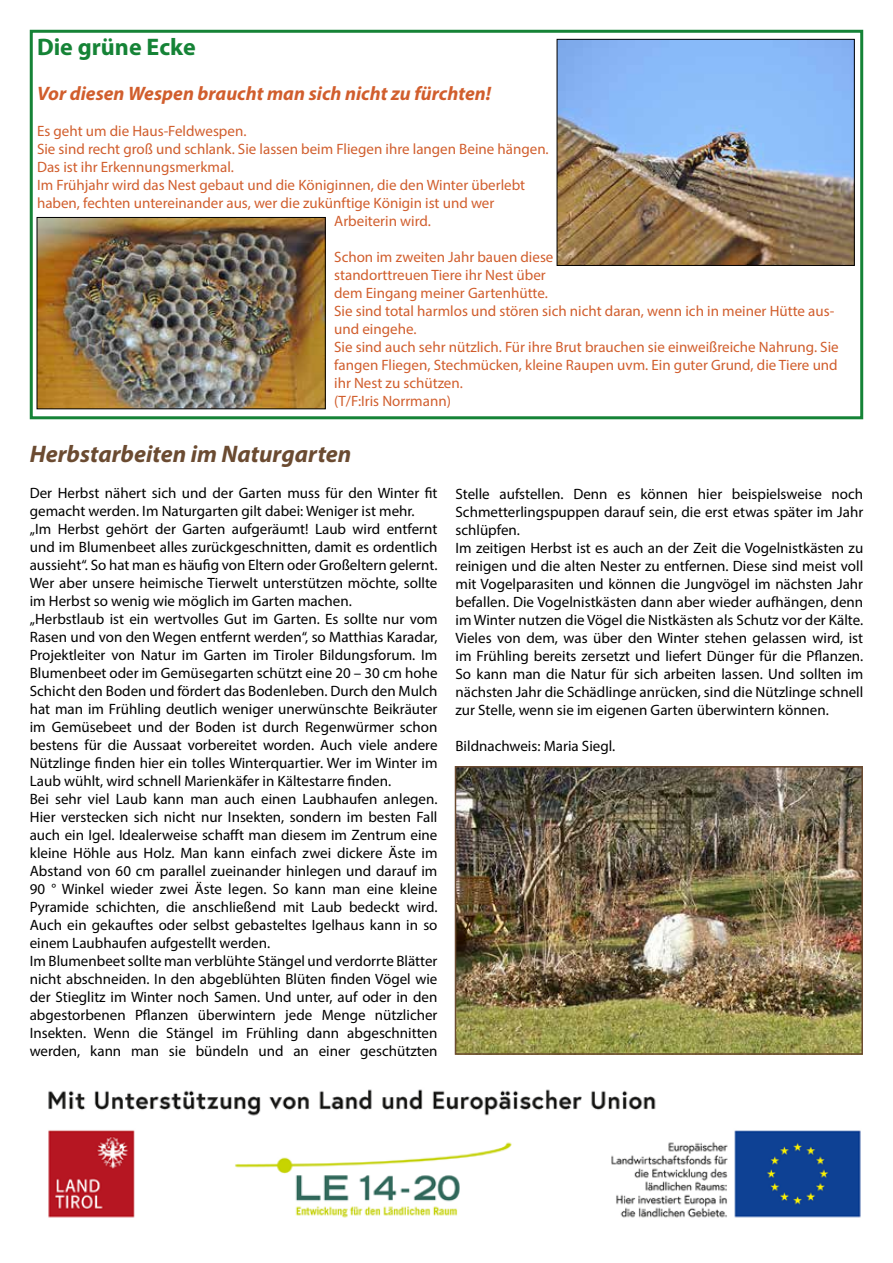
<style>
.page{position:relative;width:893px;height:1263px;background:#fff}
.page>*{position:absolute;margin:0;border:0;box-sizing:border-box;transform-origin:0 0}
.t1{font:italic 700 24px "Myriad Pro";color:#6b4b31}
.t2{font:700 24px "Myriad Pro";color:#158336}
.t3{font:italic 700 19.5px "Myriad Pro";color:#d15e2d}
.t4{font:15px/18px "Myriad Pro";color:#000}
.t5{font:15px/18px "Myriad Pro";color:#d15e2d}
</style>
<div class="page">
<div style="left:30px;top:30px;width:833px;height:389px;border:3px solid #158336"></div>
<img style="left:559px;top:41px;width:294px;height:223px">
<div style="left:557px;top:39px;width:298px;height:227px;border:1px solid #000"></div>
<img style="left:39px;top:219px;width:285px;height:188px">
<div style="left:37px;top:217px;width:289px;height:192px;border:1px solid #000"></div>
<img style="left:458px;top:769px;width:402px;height:283px">
<div style="left:455px;top:766px;width:408px;height:289px;border:2px solid #6b4b31"></div>
<img style="left:48px;top:1089px;width:813px;height:129px">
<h1 class="t2" style="left:37px;top:31px;width:160px">Die grüne Ecke</h1>
<h2 class="t3" style="left:37px;top:81px;width:456px">Vor diesen Wespen braucht man sich nicht zu fürchten!</h2>
<p class="t5" style="left:37px;top:122px;width:211px">Es geht um die Haus-Feldwespen.</p>
<p class="t5" style="left:37px;top:140px;width:513px">Sie sind recht groß und schlank. Sie lassen beim Fliegen ihre langen Beine hängen.</p>
<p class="t5" style="left:37px;top:158px;width:198px">Das ist ihr Erkennungsmerkmal.</p>
<p class="t5" style="left:37px;top:176px;width:490px">Im Frühjahr wird das Nest gebaut und die Königinnen, die den Winter überlebt</p>
<p class="t5" style="left:37px;top:194px;width:459px">haben, fechten untereinander aus, wer die zukünftige Königin ist und wer</p>
<p class="t5" style="left:334px;top:212px;width:98px">Arbeiterin wird.</p>
<p class="t5" style="left:334px;top:248px;width:506px">Schon im zweiten Jahr bauen diese<br>standorttreuen Tiere ihr Nest über<br>dem Eingang meiner Gartenhütte.<br>Sie sind total harmlos und stören sich nicht daran, wenn ich in meiner Hütte aus&shy;und eingehe.<br>Sie sind auch sehr nützlich. Für ihre Brut brauchen sie einweißreiche Nahrung. Sie fangen Fliegen, Stechmücken, kleine Raupen uvm. Ein guter Grund, die Tiere und ihr Nest zu schützen.<br>(T/F:Iris Norrmann)</p>
<h1 class="t1" style="left:30px;top:439px;width:323px">Herbstarbeiten im Naturgarten</h1>
<p class="t4" style="left:30px;top:484px;width:409px">Der Herbst nähert sich und der Garten muss für den Winter fit gemacht werden. Im Naturgarten gilt dabei: Weniger ist mehr. „Im Herbst gehört der Garten aufgeräumt! Laub wird entfernt und im Blumenbeet alles zurückgeschnitten, damit es ordentlich aussieht“. So hat man es häufig von Eltern oder Großeltern gelernt.<br>Wer aber unsere heimische Tierwelt unterstützen möchte, sollte im Herbst so wenig wie möglich im Garten machen.<br>„Herbstlaub ist ein wertvolles Gut im Garten. Es sollte nur vom Rasen und von den Wegen entfernt werden“, so Matthias Karadar, Projektleiter von Natur im Garten im Tiroler Bildungsforum. Im Blumenbeet oder im Gemüsegarten schützt eine 20 – 30 cm hohe Schicht den Boden und fördert das Bodenleben. Durch den Mulch hat man im Frühling deutlich weniger unerwünschte Beikräuter im Gemüsebeet und der Boden ist durch Regenwürmer schon bestens für die Aussaat vorbereitet worden. Auch viele andere Nützlinge finden hier ein tolles Winterquartier. Wer im Winter im Laub wühlt, wird schnell Marienkäfer in Kältestarre finden.<br>Bei sehr viel Laub kann man auch einen Laubhaufen anlegen.<br>Hier verstecken sich nicht nur Insekten, sondern im besten Fall auch ein Igel. Idealerweise schafft man diesem im Zentrum eine kleine Höhle aus Holz. Man kann einfach zwei dickere Äste im Abstand von 60 cm parallel zueinander hinlegen und darauf im 90 ° Winkel wieder zwei Äste legen. So kann man eine kleine Pyramide schichten, die anschließend mit Laub bedeckt wird.<br>Auch ein gekauftes oder selbst gebasteltes Igelhaus kann in so einem Laubhaufen aufgestellt werden.<br>Im Blumenbeet sollte man verblühte Stängel und verdorrte Blätter nicht abschneiden. In den abgeblühten Blüten finden Vögel wie der Stieglitz im Winter noch Samen. Und unter, auf oder in den abgestorbenen Pflanzen überwintern jede Menge nützlicher Insekten. Wenn die Stängel im Frühling dann abgeschnitten werden, kann man sie bündeln und an einer geschützten</p>
<p class="t4" style="left:455px;top:485px;width:409px">Stelle aufstellen. Denn es können hier beispielsweise noch Schmetterlingspuppen darauf sein, die erst etwas später im Jahr schlüpfen.<br>Im zeitigen Herbst ist es auch an der Zeit die Vogelnistkästen zu reinigen und die alten Nester zu entfernen. Diese sind meist voll mit Vogelparasiten und können die Jungvögel im nächsten Jahr befallen. Die Vogelnistkästen dann aber wieder aufhängen, denn im Winter nutzen die Vögel die Nistkästen als Schutz vor der Kälte.<br>Vieles von dem, was über den Winter stehen gelassen wird, ist im Frühling bereits zersetzt und liefert Dünger für die Pflanzen.<br>So kann man die Natur für sich arbeiten lassen. Und sollten im nächsten Jahr die Schädlinge anrücken, sind die Nützlinge schnell zur Stelle, wenn sie im eigenen Garten überwintern können.</p>
<p class="t4" style="left:455px;top:737px;width:161px">Bildnachweis: Maria Siegl.</p>
</div>
